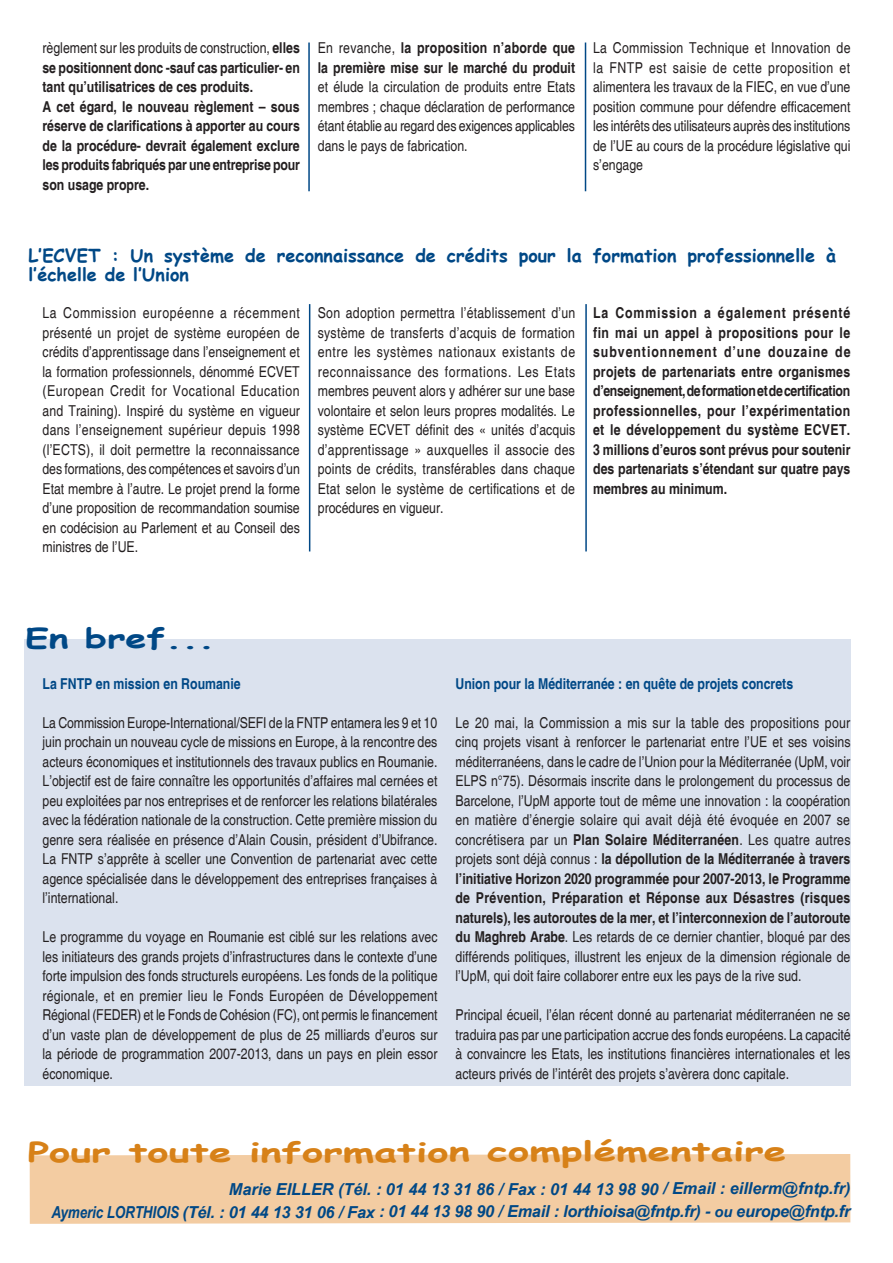
<style>
.page{position:relative;width:893px;height:1263px;background:#fff}
.page>*{position:absolute;margin:0;border:0;box-sizing:border-box;transform-origin:0 0}
.texte{font:700 27px "Comic Sans MS";color:#d78118;scale:1.5 1}
.t1{font:700 27px "Comic Sans MS";color:#004886;scale:1.4 1}
.t2{font:700 18px/19.5px "Comic Sans MS";color:#004886}
.Renfoncement_de_text{font:italic 700 16.5px "Arial Narrow";letter-spacing:-.01em;color:#004886}
.texte-2{font:italic 700 16.5px "Arial Narrow";color:#004886;scale:1.2 1}
.t3{font:condensed 15px/19.5px "Helvetica";color:#231f20;text-align:justify}
.t4{font:700 condensed 15px/19.5px "Helvetica";color:#231f20;text-align:justify}
.t5{font:700 condensed 15px "Helvetica";color:#004886}
.s1{font-weight:400}
.s2{font-weight:700}
.s3{font-size:15px}
</style>
<div class="page">
<div style="left:30px;top:1154px;width:820px;height:70px;background:#f3cca2"></div>
<div style="left:24px;top:639px;width:826px;height:446px;background:#dbe2ee"></div>
<hr style="left:309px;top:304px;width:1px;height:247px;background:#004886">
<hr style="left:585px;top:304px;width:2px;height:247px;background:#004886">
<hr style="left:308px;top:43px;width:2px;height:148px;background:#004886">
<hr style="left:585px;top:43px;width:1px;height:148px;background:#004886">
<p class="t4" style="left:43px;top:39px;width:259px"><span class="s1">règlement sur les produits de construction,</span> elles se positionnent donc -sauf cas particulier- en tant qu’utilisatrices de ces produits.</p>
<p class="t4" style="left:43px;top:97px;width:259px">A cet égard, le nouveau règlement – sous réserve de clarifications à apporter au cours de la procédure- devrait également exclure les produits fabriqués par une entreprise pour son usage propre.</p>
<p class="t3" style="left:318px;top:39px;width:259px">En revanche, <span class="s2">la proposition n’aborde que la première mise sur le marché du produit </span>et élude la circulation de produits entre Etats membres ; chaque déclaration de performance étant établie au regard des exigences applicables dans le pays de fabrication.</p>
<p class="t3" style="left:593px;top:39px;width:259px">La Commission Technique et Innovation de la FNTP est saisie de cette proposition et alimentera les travaux de la FIEC, en vue d’une position commune pour défendre efficacement les intérêts des utilisateurs auprès des institutions de l’UE au cours de la procédure législative qui s’engage</p>
<p class="t2" style="left:28px;top:245px;width:809px">L’ECVET : Un système de reconnaissance de crédits pour la formation professionnelle à l’échelle de l’Union</p>
<p class="t3" style="left:43px;top:303px;width:259px">La Commission européenne a récemment présenté un projet de système européen de crédits d’apprentissage dans l’enseignement et la formation professionnels, dénommé ECVET (European Credit for Vocational Education and Training). Inspiré du système en vigueur dans l’enseignement supérieur depuis 1998 (l’ECTS), il doit permettre la reconnaissance des formations, des compétences et savoirs d’un Etat membre à l’autre. Le projet prend la forme d’une proposition de recommandation soumise en codécision au Parlement et au Conseil des ministres de l’UE.</p>
<p class="t3" style="left:318px;top:303px;width:259px">Son adoption permettra l’établissement d’un système de transferts d’acquis de formation entre les systèmes nationaux existants de reconnaissance des formations. Les Etats membres peuvent alors y adhérer sur une base volontaire et selon leurs propres modalités. Le système ECVET définit des « unités d’acquis d’apprentissage » auxquelles il associe des points de crédits, transférables dans chaque Etat selon le système de certifications et de procédures en vigueur.</p>
<p class="t4" style="left:593px;top:303px;width:259px">La Commission a également présenté fin mai un appel à propositions pour le subventionnement d’une douzaine de projets de partenariats entre organismes d’enseignement, de formation et de certification professionnelles, pour l’expérimentation et le développement du système ECVET.<br>3 millions d’euros sont prévus pour soutenir des partenariats s’étendant sur quatre pays membres au minimum.</p>
<p class="t1" style="left:25px;top:618px;width:137px">En bref...</p>
<p class="t5" style="left:43px;top:674px;width:200px">La FNTP en mission en Roumanie</p>
<p class="t3" style="left:43px;top:713px;width:396px">La Commission Europe-International/SEFI de la FNTP entamera les 9 et 10 juin prochain un nouveau cycle de missions en Europe, à la rencontre des acteurs économiques et institutionnels des travaux publics en Roumanie.<br>L’objectif est de faire connaître les opportunités d’affaires mal cernées et peu exploitées par nos entreprises et de renforcer les relations bilatérales avec la fédération nationale de la construction. Cette première mission du genre sera réalisée en présence d’Alain Cousin, président d’Ubifrance.<br>La FNTP s’apprête à sceller une Convention de partenariat avec cette agence spécialisée dans le développement des entreprises françaises à l’international.</p>
<p class="t3" style="left:43px;top:927px;width:397px">Le programme du voyage en Roumanie est ciblé sur les relations avec les initiateurs des grands projets d’infrastructures dans le contexte d’une forte impulsion des fonds structurels européens. Les fonds de la politique régionale, et en premier lieu le Fonds Européen de Développement Régional (FEDER) et le Fonds de Cohésion (FC), ont permis le financement d’un vaste plan de développement de plus de 25 milliards d’euros sur la période de programmation 2007-2013, dans un pays en plein essor économique.</p>
<p class="t5" style="left:455px;top:674px;width:339px">Union pour la Méditerranée : en quête de projets concrets</p>
<p class="t3" style="left:455px;top:713px;width:397px">Le 20 mai, la Commission a mis sur la table des propositions pour cinq projets visant à renforcer le partenariat entre l’UE et ses voisins méditerranéens, dans le cadre de l’Union pour la Méditerranée (UpM, voir ELPS n°75). Désormais inscrite dans le prolongement du processus de Barcelone, l’UpM apporte tout de même une innovation : la coopération en matière d’énergie solaire qui avait déjà été évoquée en 2007 se concrétisera par un <span class="s2">Plan Solaire Méditerranéen</span>. Les quatre autres projets sont déjà connus : <span class="s2">la dépollution de la Méditerranée à travers l’initiative Horizon 2020 programmée pour 2007-2013, le Programme de Prévention, Préparation et Réponse aux Désastres (risques naturels), les autoroutes de la mer, et l’interconnexion de l’autoroute du Maghreb Arabe</span>. Les retards de ce dernier chantier, bloqué par des différends politiques, illustrent les enjeux de la dimension régionale de l’UpM, qui doit faire collaborer entre eux les pays de la rive sud.</p>
<p class="t3" style="left:455px;top:1005px;width:397px">Principal écueil, l’élan récent donné au partenariat méditerranéen ne se traduira pas par une participation accrue des fonds européens. La capacité à convaincre les Etats, les institutions financières internationales et les acteurs privés de l’intérêt des projets s’avèrera donc capitale.</p>
<p class="texte" style="left:28px;top:1132px;width:507px">Pour toute information complémentaire</p>
<p class="texte-2" style="left:229px;top:1176px;width:519px">Marie EILLER (Tél. : 01 44 13 31 86 / Fax : 01 44 13 98 90 / Email : eillerm@fntp.fr)</p>
<p class="Renfoncement_de_text" style="left:52px;top:1199px;width:800px">Aymeric LORTHIOIS (Tél. : 01 44 13 31 06 / Fax : 01 44 13 98 90 / Email : lorthioisa@fntp.fr) - <span class="s3">ou</span> europe@fntp.fr</p>
</div>
